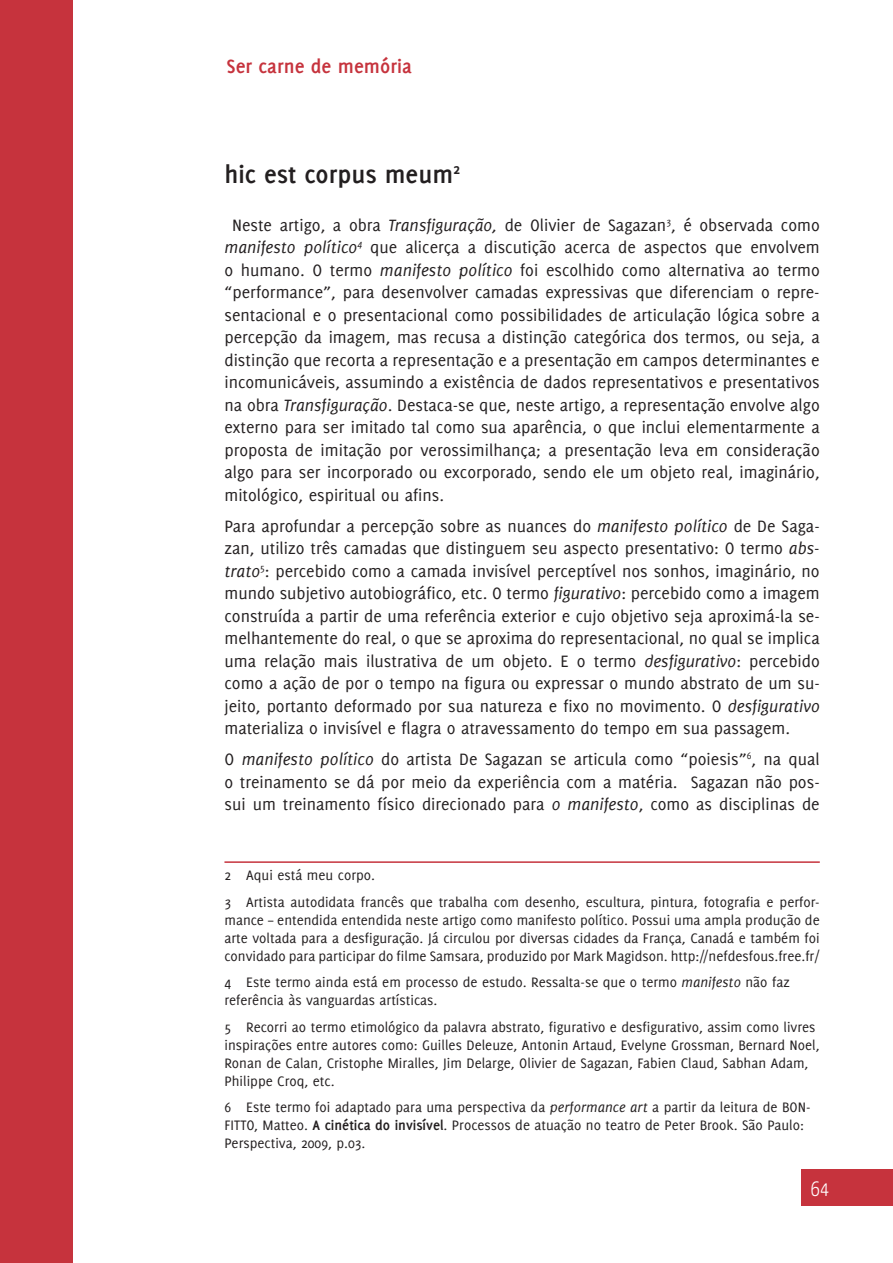
<style>
.page{position:relative;width:893px;height:1263px;background:#fff}
.page>*{position:absolute;margin:0;border:0;box-sizing:border-box;transform-origin:0 0}
.t1{font:700 27px "Delicious";color:#231f20}
.t2{font:700 21px "Delicious";color:#c6333d}
.t3{font:300 21px "Yanone Kaffeesatz";color:#fff}
.t4{font:18px/22.5px "Delicious";color:#231f20;text-align:justify}
.t5{font:15px/18px "Delicious";color:#231f20}
.s1{font-style:italic}
.s2{font-weight:700}
</style>
<div class="page">
<div style="left:0;top:0;width:72px;height:1263px;background:#c6333d"></div>
<div style="left:802px;top:1170px;width:91px;height:36px;background:#c6333d"></div>
<hr style="left:224px;top:861px;width:596px;height:2px;background:#c6333d">
<p class="t2" style="left:227px;top:54px;width:187px">Ser carne de memória</p>
<h1 class="t1" style="left:224px;top:158px;width:237px">hic est corpus meum<sup>2</sup></h1>
<p class="t4" style="left:224px;top:213px;width:597px;text-indent:8px">Neste artigo, a obra <span class="s1">Transfiguração,</span> de Olivier de Sagazan<sup>3</sup>, é observada como <span class="s1">manifesto político</span><sup>4</sup> que alicerça a discutição acerca de aspectos que envolvem o humano. O termo <span class="s1">manifesto político</span> foi escolhido como alternativa ao termo “performance”, para desenvolver camadas expressivas que diferenciam o repre&shy;sentacional e o presentacional como possibilidades de articulação lógica sobre a percepção da imagem, mas recusa a distinção categórica dos termos, ou seja, a distinção que recorta a representação e a presentação em campos determinantes e incomunicáveis, assumindo a existência de dados representativos e presentativos na obra <span class="s1">Transfiguração</span>. Destaca-se que, neste artigo, a representação envolve algo externo para ser imitado tal como sua aparência, o que inclui elementarmente a proposta de imitação por verossimilhança; a presentação leva em consideração algo para ser incorporado ou excorporado, sendo ele um objeto real, imaginário, mitológico, espiritual ou afins.</p>
<p class="t4" style="left:224px;top:514px;width:597px">Para aprofundar a percepção sobre as nuances do <span class="s1">manifesto político</span> de De Saga&shy;zan, utilizo três camadas que distinguem seu aspecto presentativo: O termo <span class="s1">abs&shy;trato</span><sup>5</sup>: percebido como a camada invisível perceptível nos sonhos, imaginário, no mundo subjetivo autobiográfico, etc. O termo <span class="s1">figurativo</span>: percebido como a imagem construída a partir de uma referência exterior e cujo objetivo seja aproximá-la se&shy;melhantemente do real, o que se aproxima do representacional, no qual se implica uma relação mais ilustrativa de um objeto. E o termo <span class="s1">desfigurativo</span>: percebido como a ação de por o tempo na figura ou expressar o mundo abstrato de um su&shy;jeito, portanto deformado por sua natureza e fixo no movimento. O <span class="s1">desfigurativo </span>materializa o invisível e flagra o atravessamento do tempo em sua passagem.</p>
<p class="t4" style="left:224px;top:748px;width:597px">O <span class="s1">manifesto político</span> do artista De Sagazan se articula como “poiesis”<sup>6</sup>, na qual o treinamento se dá por meio da experiência com a matéria. Sagazan não pos&shy;sui um treinamento físico direcionado para <span class="s1">o manifesto</span>, como as disciplinas de</p>
<p class="t5" style="left:224px;top:862px;width:597px;line-height:26.5px">2 Aqui está meu corpo.<br>3 Artista autodidata francês que trabalha com desenho, escultura, pintura, fotografia e perfor-</p>
<p class="t5" style="left:224px;top:910px;width:597px;text-align:justify">mance – entendida entendida neste artigo como manifesto político. Possui uma ampla produção de arte voltada para a desfiguração. Já circulou por diversas cidades da França, Canadá e também foi convidado para participar do filme Samsara, produzido por Mark Magidson. http://nefdesfous.free.fr/</p>
<p class="t5" style="left:224px;top:973px;width:567px">4 Este termo ainda está em processo de estudo. Ressalta-se que o termo <span class="s1">manifesto</span> não faz referência às vanguardas artísticas.</p>
<p class="t5" style="left:224px;top:1017px;width:597px">5 Recorri ao termo etimológico da palavra abstrato, figurativo e desfigurativo, assim como livres inspirações entre autores como: Guilles Deleuze, Antonin Artaud, Evelyne Grossman, Bernard Noel, Ronan de Calan, Cristophe Miralles, Jim Delarge, Olivier de Sagazan, Fabien Claud, Sabhan Adam, Philippe Croq, etc.</p>
<p class="t5" style="left:224px;top:1098px;width:588px">6 Este termo foi adaptado para uma perspectiva da <span class="s1">performance art</span> a partir da leitura de BON-<br>FITTO, Matteo. <span class="s2">A cinética do invisível</span>. Processos de atuação no teatro de Peter Brook. São Paulo:<br>Perspectiva, 2009, p.03.</p>
<p class="t3" style="left:811px;top:1176px;width:20px">64</p>
</div>
